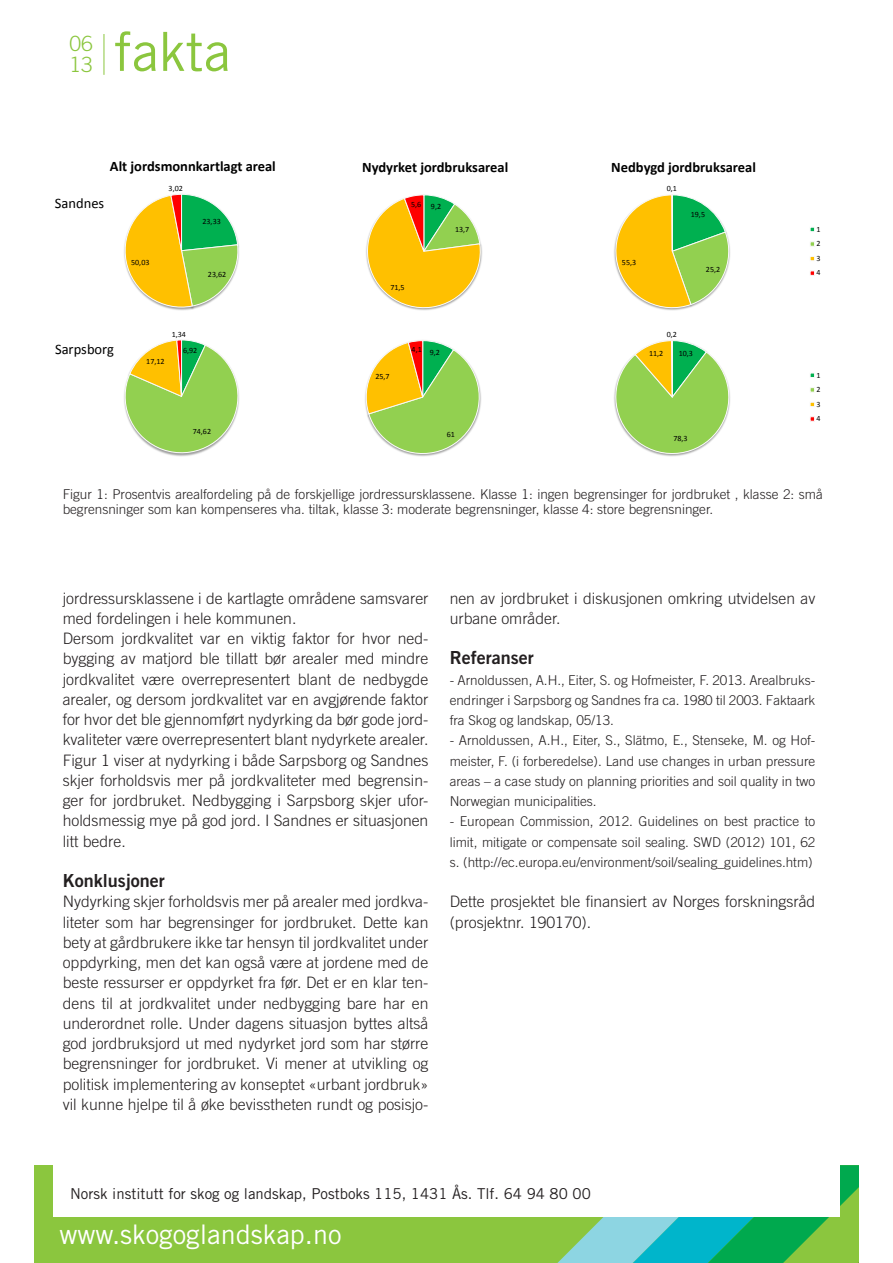
<style>
.page{position:relative;width:893px;height:1263px;background:#fff}
.page>*{position:absolute;margin:0;border:0;box-sizing:border-box;transform-origin:0 0}
.t1{font:54px "Trade Gothic LT Std";color:#8bc63e}
.t2{font:27px "Trade Gothic LT Std";color:#fff}
.t3{font:300 21px "Trade Gothic LT Std";color:#8bc63e}
.Brød{font:18px "Trade Gothic LT Std Bd 2";color:#231f20}
.Brød-2{font:300 15.75px/20.2px "Trade Gothic LT Std";color:#231f20}
.t4{font:15px "Trade Gothic LT Std";color:#231f20}
.t5{font:700 14.55px "Calibri";color:#000}
.t6{font:14.55px "Calibri";color:#000}
.Brød-3{font:300 13.5px/20.2px "Trade Gothic LT Std";color:#231f20;text-align:justify}
.t7{font:8.1px/14.5px "Calibri";color:#000;text-align:justify}
</style>
<div class="page">
<div style="left:34px;top:1165px;width:825px;height:98px;background:#8bc63e"></div>
<svg style="left:557px;top:1165px;width:302px;height:98px"></svg>
<hr style="left:104px;top:34px;width:1px;height:41px;background:#8bc63e">
<div style="left:53px;top:1124px;width:787px;height:92px;background:#fff"></div>
<svg style="left:124px;top:340px;width:115px;height:117px"></svg>
<svg style="left:124px;top:194px;width:115px;height:117px"></svg>
<svg style="left:365px;top:340px;width:116px;height:117px"></svg>
<svg style="left:366px;top:194px;width:116px;height:117px"></svg>
<svg style="left:614px;top:340px;width:116px;height:117px"></svg>
<svg style="left:810px;top:373px;width:5px;height:4px"></svg>
<svg style="left:810px;top:387px;width:5px;height:5px"></svg>
<svg style="left:810px;top:402px;width:5px;height:5px"></svg>
<svg style="left:810px;top:416px;width:5px;height:5px"></svg>
<svg style="left:614px;top:194px;width:116px;height:117px"></svg>
<svg style="left:810px;top:227px;width:5px;height:5px"></svg>
<svg style="left:810px;top:241px;width:5px;height:6px"></svg>
<svg style="left:810px;top:256px;width:5px;height:5px"></svg>
<svg style="left:810px;top:271px;width:5px;height:5px"></svg>
<p class="t3" style="left:70px;top:31px;width:25px">06</p>
<p class="t3" style="left:70px;top:52px;width:25px">13</p>
<p class="t1" style="left:114px;top:19px;width:118px">fakta</p>
<p class="t5" style="left:110px;top:157px;width:167px">Alt jordsmonnkartlagt areal</p>
<p class="t7" style="left:169px;top:181px;width:16px">3,02</p>
<p class="t6" style="left:55px;top:194px;width:51px">Sandnes</p>
<p class="t7" style="left:131px;top:255px;width:20px">50,03</p>
<p class="t7" style="left:202px;top:214px;width:20px">23,33</p>
<p class="t7" style="left:208px;top:267px;width:20px">23,62</p>
<p class="t6" style="left:55px;top:340px;width:61px">Sarpsborg</p>
<p class="t7" style="left:146px;top:354px;width:20px">17,12</p>
<p class="t7" style="left:172px;top:327px;width:16px">1,34</p>
<p class="t7" style="left:183px;top:343px;width:16px">6,92</p>
<p class="t7" style="left:193px;top:424px;width:20px">74,62</p>
<p class="t5" style="left:362px;top:158px;width:148px">Nydyrket jordbruksareal</p>
<p class="t7" style="left:411px;top:197px;width:12px">5,6</p>
<p class="t7" style="left:431px;top:199px;width:12px">9,2</p>
<p class="t7" style="left:455px;top:222px;width:16px">13,7</p>
<p class="t7" style="left:390px;top:280px;width:16px">71,5</p>
<p class="t7" style="left:375px;top:369px;width:16px">25,7</p>
<p class="t7" style="left:412px;top:342px;width:12px">4,1</p>
<p class="t7" style="left:430px;top:345px;width:12px">9,2</p>
<p class="t7" style="left:447px;top:427px;width:10px">61</p>
<p class="t5" style="left:611px;top:158px;width:146px">Nedbygd jordbruksareal</p>
<p class="t7" style="left:622px;top:255px;width:16px">55,3</p>
<p class="t7" style="left:667px;top:182px;width:12px">0,1</p>
<p class="t7" style="left:691px;top:208px;width:16px">19,5</p>
<p class="t7" style="left:706px;top:262px;width:16px">25,2</p>
<p class="t7" style="left:667px;top:327px;width:12px">0,2</p>
<p class="t7" style="left:649px;top:347px;width:16px">11,2</p>
<p class="t7" style="left:679px;top:346px;width:16px">10,3</p>
<p class="t7" style="left:673px;top:431px;width:16px">78,3</p>
<p class="t7" style="left:816px;top:222px;width:6px">1<br>2<br>3<br>4</p>
<p class="t7" style="left:816px;top:368px;width:6px">1<br>2<br>3<br>4</p>
<p class="Brød-3" style="left:63px;top:487px;width:762px;line-height:15px">Figur 1: Prosentvis arealfordeling på de forskjellige jordressursklassene. Klasse 1: ingen begrensinger for jordbruket , klasse 2: små begrensninger som kan kompenseres vha. tiltak, klasse 3: moderate begrensninger, klasse 4: store begrensninger.</p>
<p class="Brød-2" style="left:63px;top:588px;width:367px">jordressursklassene i de kartlagte områdene samsvarer med fordelingen i hele kommunen.</p>
<p class="Brød-2" style="left:63px;top:628px;width:367px;text-align:justify">Dersom jordkvalitet var en viktig faktor for hvor ned&shy;bygging av matjord ble tillatt bør arealer med mindre jordkvalitet være overrepresentert blant de nedbygde arealer, og dersom jordkvalitet var en avgjørende faktor for hvor det ble gjennomført nydyrking da bør gode jord&shy;kvaliteter være overrepresentert blant nydyrkete arealer.</p>
<p class="Brød-2" style="left:63px;top:750px;width:367px;text-align:justify">Figur 1 viser at nydyrking i både Sarpsborg og Sandnes skjer forholdsvis mer på jordkvaliteter med begrensin&shy;ger for jordbruket. Nedbygging i Sarpsborg skjer ufor&shy;holdsmessig mye på god jord. I Sandnes er situasjonen litt bedre.</p>
<p class="Brød" style="left:63px;top:869px;width:104px">Konklusjoner</p>
<p class="Brød-2" style="left:63px;top:891px;width:367px;text-align:justify">Nydyrking skjer forholdsvis mer på arealer med jordkva&shy;liteter som har begrensinger for jordbruket. Dette kan bety at gårdbrukere ikke tar hensyn til jordkvalitet under oppdyrking, men det kan også være at jordene med de beste ressurser er oppdyrket fra før. Det er en klar ten&shy;dens til at jordkvalitet under nedbygging bare har en underordnet rolle. Under dagens situasjon byttes altså god jordbruksjord ut med nydyrket jord som har større begrensninger for jordbruket. Vi mener at utvikling og politisk implementering av konseptet «urbant jordbruk» vil kunne hjelpe til å øke bevisstheten rundt og posisjo-</p>
<p class="Brød-2" style="left:450px;top:588px;width:367px">nen av jordbruket i diskusjonen omkring utvidelsen av urbane områder.</p>
<p class="Brød" style="left:450px;top:647px;width:85px">Referanser</p>
<p class="Brød-3" style="left:450px;top:669px;width:367px">- Arnoldussen, A.H., Eiter, S. og Hofmeister, F. 2013. Arealbruks&shy;endringer i Sarpsborg og Sandnes fra ca. 1980 til 2003. Faktaark fra Skog og landskap, 05/13.</p>
<p class="Brød-3" style="left:450px;top:730px;width:367px">- Arnoldussen, A.H., Eiter, S., Slätmo, E., Stenseke, M. og Hof&shy;meister, F. (i forberedelse). Land use changes in urban pressure areas – a case study on planning priorities and soil quality in two Norwegian municipalities.</p>
<p class="Brød-3" style="left:450px;top:811px;width:367px">- European Commission, 2012. Guidelines on best practice to limit, mitigate or compensate soil sealing. SWD (2012) 101, 62 s. (http://ec.europa.eu/environment/soil/sealing_guidelines.htm)</p>
<p class="Brød-2" style="left:450px;top:891px;width:367px">Dette prosjektet ble finansiert av Norges forskningsråd (prosjektnr. 190170).</p>
<p class="t4" style="left:70px;top:1185px;width:522px">Norsk institutt for skog og landskap, Postboks 115, 1431 Ås. Tlf. 64 94 80 00</p>
<p class="t2" style="left:60px;top:1218px;width:284px">www.skogoglandskap.no</p>
</div>
